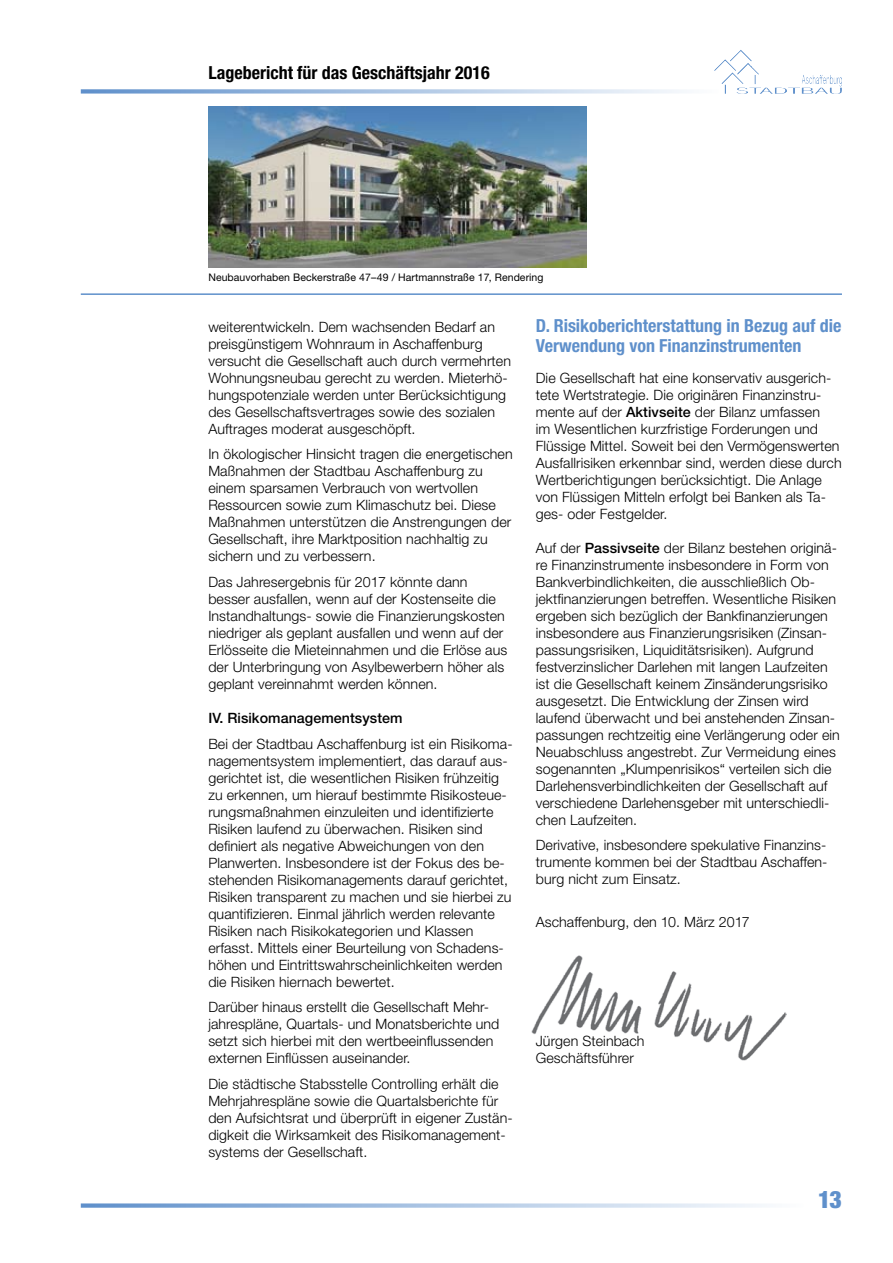
<style>
.page{position:relative;width:893px;height:1263px;background:#fff}
.page>*{position:absolute;margin:0;border:0;box-sizing:border-box;transform-origin:0 0}
.t1{font:900 condensed 24px "Helvetica Neue";color:#5f90cb}
.t2{font:700 condensed 18px/20px "Helvetica Neue";color:#5f90cb}
.t3{font:700 condensed 18px "Helvetica Neue";color:#000}
.t4{font:300 14.25px/17px "Helvetica Neue";letter-spacing:.005em;color:#000}
.t5{font:500 14.25px "Helvetica Neue";letter-spacing:.005em;color:#000}
.t6{font:10.5px "Helvetica Neue";letter-spacing:.005em;color:#000}
.s1{font-weight:500}
</style>
<div class="page">
<svg style="left:81px;top:89px;width:603px;height:5px;background:#b6cce6"></svg>
<svg style="left:81px;top:1203px;width:684px;height:5px;background:#b6cce7"></svg>
<img style="left:714px;top:50px;width:45px;height:34px">
<hr style="left:81px;top:293px;width:761px;height:2px;background:#5f90cb">
<img style="left:531px;top:955px;width:255px;height:105px">
<svg style="left:535px;top:1035px;width:109px;height:25px"></svg>
<img style="left:208px;top:106px;width:379px;height:162px">
<p class="t3" style="left:208px;top:62px;width:283px">Lagebericht für das Geschäftsjahr 2016</p>
<p class="t6" style="left:208px;top:271px;width:337px">Neubauvorhaben Beckerstraße 47–49 / Hartmannstraße 17, Rendering</p>
<p class="t4" style="left:208px;top:318px;width:304px">weiterentwickeln. Dem wachsenden Bedarf an preisgünstigem Wohnraum in Aschaffenburg versucht die Gesellschaft auch durch vermehrten Wohnungsneubau gerecht zu werden. Mieterhö&shy;hungspotenziale werden unter Berücksichtigung des Gesellschaftsvertrages sowie des sozialen Auftrages moderat ausgeschöpft.</p>
<p class="t4" style="left:208px;top:445px;width:306px">In ökologischer Hinsicht tragen die energetischen Maßnahmen der Stadtbau Aschaffenburg zu einem sparsamen Verbrauch von wertvollen Ressourcen sowie zum Klimaschutz bei. Diese Maßnahmen unterstützen die Anstrengungen der Gesellschaft, ihre Marktposition nachhaltig zu sichern und zu verbessern.</p>
<p class="t4" style="left:208px;top:573px;width:300px">Das Jahresergebnis für 2017 könnte dann besser ausfallen, wenn auf der Kostenseite die Instandhaltungs- sowie die Finanzierungskosten niedriger als geplant ausfallen und wenn auf der Erlösseite die Mieteinnahmen und die Erlöse aus der Unterbringung von Asylbewerbern höher als geplant vereinnahmt werden können.</p>
<p class="t5" style="left:208px;top:709px;width:196px">IV. Risikomanagementsystem</p>
<p class="t4" style="left:208px;top:735px;width:306px">Bei der Stadtbau Aschaffenburg ist ein Risikoma&shy;nagementsystem implementiert, das darauf aus&shy;gerichtet ist, die wesentlichen Risiken frühzeitig zu erkennen, um hierauf bestimmte Risikosteue&shy;rungsmaßnahmen einzuleiten und identifizierte Risiken laufend zu überwachen. Risiken sind definiert als negative Abweichungen von den Planwerten. Insbesondere ist der Fokus des be&shy;stehenden Risikomanagements darauf gerichtet, Risiken transparent zu machen und sie hierbei zu quantifizieren. Einmal jährlich werden relevante Risiken nach Risikokategorien und Klassen erfasst. Mittels einer Beurteilung von Schadens&shy;höhen und Eintrittswahrscheinlichkeiten werden die Risiken hiernach bewertet.</p>
<p class="t4" style="left:208px;top:998px;width:293px">Darüber hinaus erstellt die Gesellschaft Mehr&shy;jahrespläne, Quartals- und Monatsberichte und setzt sich hierbei mit den wertbeeinflussenden externen Einflüssen auseinander.</p>
<p class="t4" style="left:208px;top:1075px;width:306px">Die städtische Stabsstelle Controlling erhält die Mehrjahrespläne sowie die Quartalsberichte für den Aufsichtsrat und überprüft in eigener Zustän&shy;digkeit die Wirksamkeit des Risikomanagement&shy;systems der Gesellschaft.</p>
<p class="t2" style="left:536px;top:315px;width:307px">D. Risikoberichterstattung in Bezug auf die<br>Verwendung von Finanzinstrumenten</p>
<p class="t4" style="left:536px;top:369px;width:307px">Die Gesellschaft hat eine konservativ ausgerich&shy;tete Wertstrategie. Die originären Finanzinstru&shy;mente auf der <span class="s1">Aktivseite</span> der Bilanz umfassen<br>im Wesentlichen kurzfristige Forderungen und Flüssige Mittel. Soweit bei den Vermögenswerten Ausfallrisiken erkennbar sind, werden diese durch Wertberichtigungen berücksichtigt. Die Anlage von Flüssigen Mitteln erfolgt bei Banken als Ta&shy;ges- oder Festgelder.</p>
<p class="t4" style="left:536px;top:539px;width:306px">Auf der <span class="s1">Passivseite</span> der Bilanz bestehen originä&shy;re Finanzinstrumente insbesondere in Form von Bankverbindlichkeiten, die ausschließlich Ob&shy;jektfinanzierungen betreffen. Wesentliche Risiken ergeben sich bezüglich der Bankfinanzierungen insbesondere aus Finanzierungsrisiken (Zinsan&shy;passungsrisiken, Liquiditätsrisiken). Aufgrund festverzinslicher Darlehen mit langen Laufzeiten ist die Gesellschaft keinem Zinsänderungsrisiko ausgesetzt. Die Entwicklung der Zinsen wird laufend überwacht und bei anstehenden Zinsan&shy;passungen rechtzeitig eine Verlängerung oder ein Neuabschluss angestrebt. Zur Vermeidung eines sogenannten „Klumpenrisikos“ verteilen sich die Darlehensverbindlichkeiten der Gesellschaft auf verschiedene Darlehensgeber mit unterschiedli&shy;chen Laufzeiten.</p>
<p class="t4" style="left:536px;top:836px;width:293px;text-align:justify">Derivative, insbesondere spekulative Finanzins&shy;trumente kommen bei der Stadtbau Aschaffen&shy;burg nicht zum Einsatz.</p>
<p class="t4" style="left:536px;top:913px;width:216px">Aschaffenburg, den 10. März 2017</p>
<p class="t4" style="left:536px;top:1032px;width:110px">Jürgen Steinbach<br>Geschäftsführer</p>
<h1 class="t1" style="left:818px;top:1184px;width:25px">13</h1>
</div>
